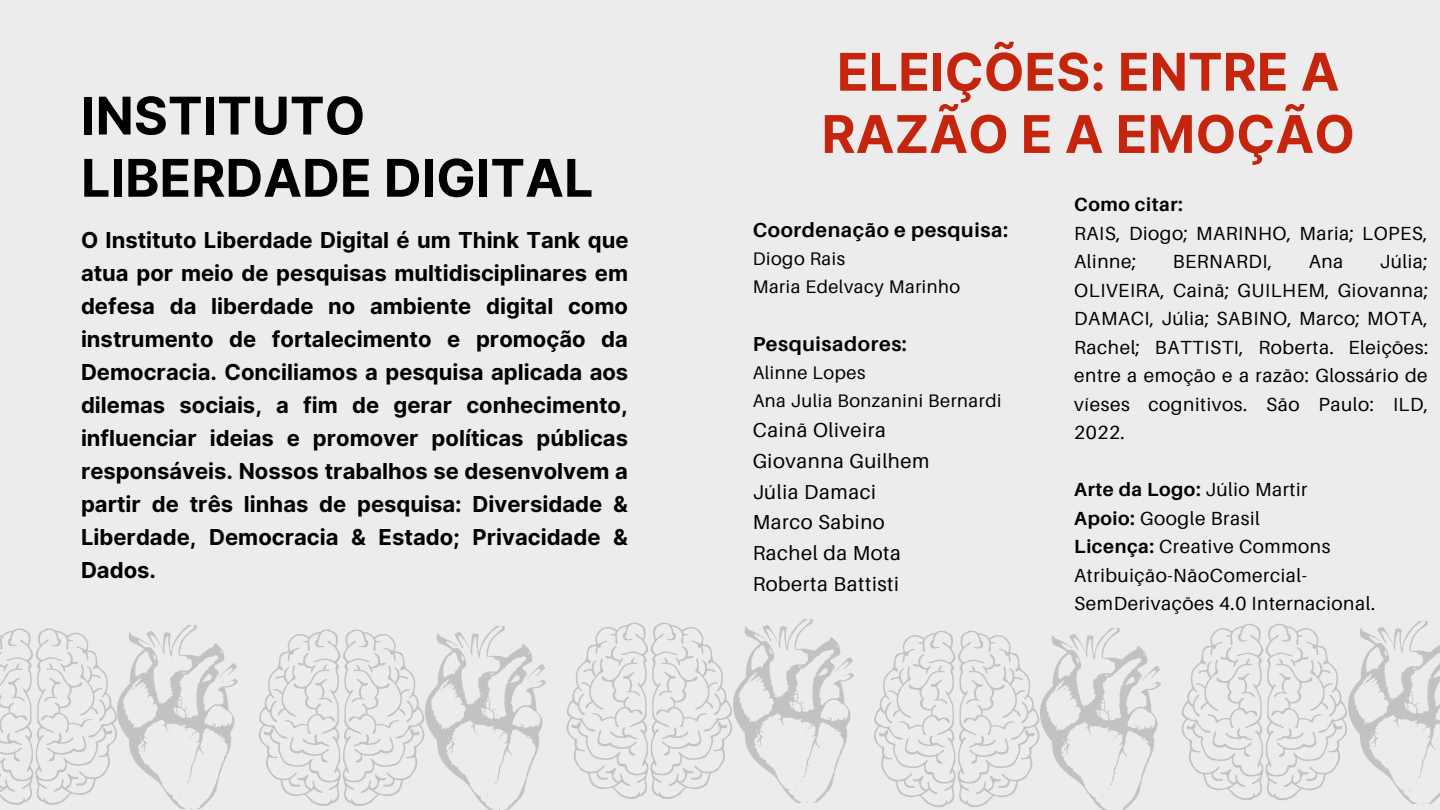
<style>
.page{position:relative;width:1440px;height:810px;background:#edeced}
.page>*{position:absolute;margin:0;border:0;box-sizing:border-box;transform-origin:0 0}
.t1{font:700 52px/62.2px "Inter";color:#c5240d}
.t2{font:700 52px/62.2px "Inter";color:#000}
.t3{font:700 22px/33px "Inter";color:#000;text-align:justify}
.t4{font:20.2px/30.8px "Aileron";letter-spacing:.03em;color:#000}
.t5{font:700 20.2px "Aileron";letter-spacing:.03em;color:#000}
.t6{font:19px/28.5px "Aileron";letter-spacing:.03em;color:#000}
.t7{font:700 19px "Aileron";letter-spacing:.03em;color:#000}
.t8{font:18.2px/27.8px "Aileron";letter-spacing:.03em;color:#000}
.s1{font-weight:700}
</style>
<div class="page">
<img style="left:1348px;top:621px;width:92px;height:182px">
<svg style="left:1182px;top:623px;width:166px;height:177px"></svg>
<img style="left:1040px;top:628px;width:120px;height:182px">
<svg style="left:874px;top:630px;width:166px;height:177px"></svg>
<img style="left:733px;top:620px;width:120px;height:182px">
<svg style="left:566px;top:622px;width:166px;height:177px"></svg>
<img style="left:425px;top:627px;width:120px;height:182px">
<svg style="left:259px;top:629px;width:166px;height:177px"></svg>
<img style="left:118px;top:626px;width:120px;height:182px">
<svg style="left:0;top:628px;width:118px;height:177px"></svg>
<h1 class="t1" style="left:822px;top:41px;width:535px">ELEIÇÕES: ENTRE A<br>RAZÃO E A EMOÇÃO</h1>
<h1 class="t2" style="left:81px;top:84px;width:514px">INSTITUTO<br>LIBERDADE DIGITAL</h1>
<p class="t7" style="left:1074px;top:193px;width:110px">Como citar:</p>
<p class="t6" style="left:1074px;top:219px;width:355px">RAIS, Diogo; MARINHO, Maria; LOPES,<br>Alinne;</p>
<p class="t3" style="left:81px;top:223px;width:549px">O Instituto Liberdade Digital é um Think Tank que atua por meio de pesquisas multidisciplinares em defesa da liberdade no ambiente digital como instrumento de fortalecimento e promoção da Democracia. Conciliamos a pesquisa aplicada aos dilemas sociais, a fim de gerar conhecimento, influenciar ideias e promover políticas públicas responsáveis. Nossos trabalhos se desenvolvem a partir de três linhas de pesquisa: Diversidade &amp; Liberdade, Democracia &amp; Estado; Privacidade &amp; Dados.</p>
<p class="t5" style="left:753px;top:217px;width:257px">Coordenação e pesquisa:</p>
<p class="t8" style="left:753px;top:245px;width:209px">Diogo Rais<br>Maria Edelvacy Marinho</p>
<p class="t5" style="left:753px;top:331px;width:156px">Pesquisadores:</p>
<p class="t8" style="left:753px;top:359px;width:250px">Alinne Lopes<br>Ana Julia Bonzanini Bernardi</p>
<p class="t4" style="left:753px;top:414px;width:178px">Cainã Oliveira<br>Giovanna Guilhem<br>Júlia Damaci<br>Marco Sabino<br>Rachel da Mota<br>Roberta Battisti</p>
<p class="t6" style="left:1074px;top:247px;width:356px;text-align:justify;text-indent:306px">Júlia; OLIVEIRA, Cainã; GUILHEM, Giovanna; DAMACI, Júlia; SABINO, Marco; MOTA, Rachel; BATTISTI, Roberta. Eleições: entre a emoção e a razão: Glossário de víeses cognitivos. São Paulo: ILD, 2022.</p>
<p class="t6" style="left:1173px;top:247px;width:101px">BERNARDI,</p>
<p class="t6" style="left:1309px;top:247px;width:36px">Ana</p>
<p class="t6" style="left:1074px;top:475px;width:302px"><span class="s1">Arte da Logo:</span> Júlio Martir<br><span class="s1">Apoio:</span> Google Brasil<br><span class="s1">Licença:</span> Creative Commons<br>Atribuição-NãoComercial-<br>SemDerivações 4.0 Internacional.</p>
</div>
